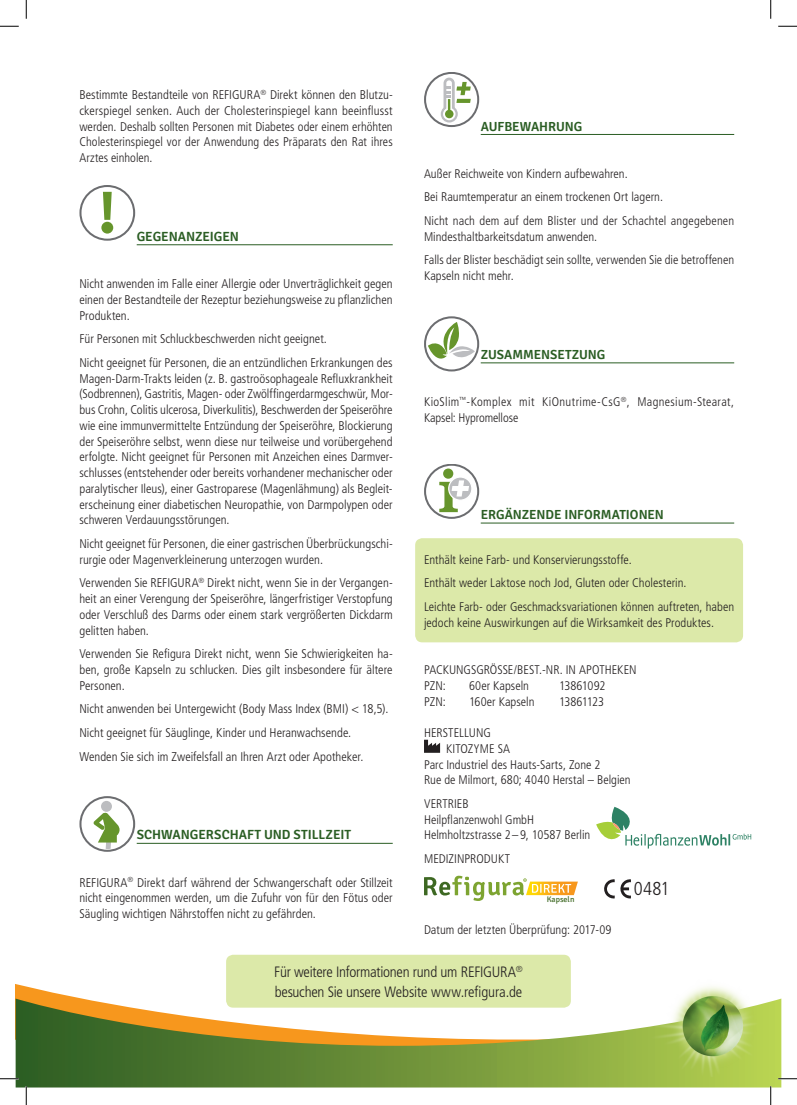
<style>
.page{position:relative;width:797px;height:1105px;background:#fff}
.page>*{position:absolute;margin:0;border:0;box-sizing:border-box;transform-origin:0 0}
.t1{font:300 condensed 18.75px "Frutiger LT Std";color:#231f20}
.t2{font:300 condensed 15px/20.4px "Frutiger LT Std";letter-spacing:-.015em;color:#231f20}
.t3{font:600 13.25px "Signika";color:#2a5d23}
.t4{font:600 13.12px "Signika";letter-spacing:-.005em;color:#2a5d23}
.t5{font:300 condensed 12.62px/15.8px "Frutiger LT Std";color:#231f20;text-align:justify}
.t6{font:300 condensed 12.5px/23.6px "Frutiger LT Std";color:#231f20}
.t7{font:300 condensed 12.5px/15.8px "Frutiger LT Std";letter-spacing:.025em;color:#231f20}
.t8{font:300 condensed 12.5px "Frutiger LT Std";letter-spacing:-.025em;color:#231f20}
.t9{font:300 condensed 12.5px "Frutiger LT Std";letter-spacing:-.05em;color:#231f20}
.t10{font:8.12px "Signika";color:#3d6822}
</style>
<div class="page">
<div style="left:415px;top:538px;width:328px;height:104px;background:#dce9a9;border-radius:7px"></div>
<hr style="left:481px;top:134px;width:253px;height:1px;background:#2a5d23">
<hr style="left:481px;top:363px;width:253px;height:1px;background:#2a5d23">
<hr style="left:481px;top:523px;width:253px;height:1px;background:#2a5d23">
<div style="left:424px;top:72px;width:55px;height:55px;border:2px solid #6c6d70;border-radius:50%"></div>
<svg style="left:441px;top:106px;width:17px;height:17px"></svg>
<svg style="left:443px;top:108px;width:12px;height:12px"></svg>
<div style="left:445px;top:110px;width:8px;height:8px;background:#66952c;border-radius:50%"></div>
<svg style="left:443px;top:78px;width:28px;height:33px"></svg>
<div style="left:424px;top:316px;width:55px;height:55px;border:2px solid #6c6d70;border-radius:50%"></div>
<svg style="left:428px;top:322px;width:47px;height:39px"></svg>
<div style="left:424px;top:464px;width:55px;height:55px;border:2px solid #6c6d70;border-radius:50%"></div>
<svg style="left:449px;top:477px;width:23px;height:23px"></svg>
<div style="left:448px;top:476px;width:24px;height:25px;border:1px solid #fff;border-radius:50%"></div>
<svg style="left:439px;top:468px;width:30px;height:44px"></svg>
<svg style="left:424px;top:740px;width:16px;height:13px"></svg>
<svg style="left:604px;top:879px;width:27px;height:20px"></svg>
<hr style="left:137px;top:244px;width:256px;height:1px;background:#2a5d23">
<hr style="left:137px;top:843px;width:256px;height:1px;background:#2a5d23">
<div style="left:79px;top:185px;width:56px;height:56px;border:2px solid #6c6d70;border-radius:50%"></div>
<div style="left:101px;top:222px;width:12px;height:12px;background:#66952c;border-radius:50%"></div>
<svg style="left:103px;top:192px;width:9px;height:28px"></svg>
<div style="left:79px;top:796px;width:56px;height:56px;border:2px solid #6c6d70;border-radius:50%"></div>
<div style="left:101px;top:801px;width:11px;height:11px;background:#bcbdc0;border-radius:50%"></div>
<svg style="left:93px;top:812px;width:27px;height:37px"></svg>
<svg style="left:424px;top:876px;width:154px;height:25px"></svg>
<svg style="left:596px;top:807px;width:155px;height:41px"></svg>
<svg style="left:16px;top:984px;width:63px;height:14px"></svg>
<svg style="left:16px;top:998px;width:765px;height:89px"></svg>
<img style="left:647px;top:986px;width:120px;height:90px">
<div style="left:226px;top:955px;width:345px;height:53px;background:#dce9a9;border-radius:7px"></div>
<svg style="left:0;top:25px;width:19px;height:2px"></svg>
<svg style="left:778px;top:25px;width:19px;height:2px"></svg>
<svg style="left:0;top:1078px;width:19px;height:1px"></svg>
<svg style="left:778px;top:1078px;width:19px;height:1px"></svg>
<svg style="left:25px;top:0;width:2px;height:19px"></svg>
<svg style="left:25px;top:1086px;width:2px;height:19px"></svg>
<svg style="left:770px;top:0;width:1px;height:19px"></svg>
<svg style="left:770px;top:1086px;width:1px;height:19px"></svg>
<p class="t5" style="left:79px;top:87px;width:315px">Bestimmte Bestandteile von REFIGURA<sup>®</sup> Direkt können den Blutzu&shy;ckerspiegel senken. Auch der Cholesterinspiegel kann beeinflusst werden. Deshalb sollten Personen mit Diabetes oder einem erhöhten Cholesterinspiegel vor der Anwendung des Präparats den Rat ihres Arztes einholen.</p>
<p class="t3" style="left:137px;top:229px;width:104px">GEGENANZEIGEN</p>
<p class="t5" style="left:79px;top:276px;width:315px">Nicht anwenden im Falle einer Allergie oder Unverträglichkeit gegen einen der Bestandteile der Rezeptur beziehungsweise zu pflanzlichen Produkten.</p>
<p class="t5" style="left:79px;top:327px;width:315px;line-height:23.6px">Für Personen mit Schluckbeschwerden nicht geeignet.<br>Nicht geeignet für Personen, die an entzündlichen Erkrankungen des</p>
<p class="t5" style="left:79px;top:371px;width:315px">Magen-Darm-Trakts leiden (z. B. gastroösophageale Refluxkrankheit (Sodbrennen), Gastritis, Magen- oder Zwölffingerdarmgeschwür, Mor&shy;bus Crohn, Colitis ulcerosa, Diverkulitis), Beschwerden der Speiseröhre wie eine immunvermittelte Entzündung der Speiseröhre, Blockierung der Speiseröhre selbst, wenn diese nur teilweise und vorübergehend erfolgte. Nicht geeignet für Personen mit Anzeichen eines Darmver&shy;schlusses (entstehender oder bereits vorhandener mechanischer oder paralytischer Ileus), einer Gastroparese (Magenlähmung) als Begleit&shy;erscheinung einer diabetischen Neuropathie, von Darmpolypen oder schweren Verdauungsstörungen.</p>
<p class="t5" style="left:79px;top:536px;width:315px">Nicht geeignet für Personen, die einer gastrischen Überbrückungschi&shy;rurgie oder Magenverkleinerung unterzogen wurden.</p>
<p class="t5" style="left:79px;top:575px;width:315px">Verwenden Sie REFIGURA<sup>®</sup> Direkt nicht, wenn Sie in der Vergangen&shy;heit an einer Verengung der Speiseröhre, längerfristiger Verstopfung oder Verschluß des Darms oder einem stark vergrößerten Dickdarm gelitten haben.</p>
<p class="t5" style="left:79px;top:646px;width:315px">Verwenden Sie Refigura Direkt nicht, wenn Sie Schwierigkeiten ha&shy;ben, große Kapseln zu schlucken. Dies gilt insbesondere für ältere Personen.</p>
<p class="t5" style="left:79px;top:697px;width:310px;line-height:23.6px;text-align:left">Nicht anwenden bei Untergewicht (Body Mass Index (BMI) &lt; 18,5).<br>Nicht geeignet für Säuglinge, Kinder und Heranwachsende.<br>Wenden Sie sich im Zweifelsfall an Ihren Arzt oder Apotheker.</p>
<p class="t3" style="left:137px;top:827px;width:216px">SCHWANGERSCHAFT UND STILLZEIT</p>
<p class="t5" style="left:79px;top:875px;width:315px">REFIGURA<sup>®</sup> Direkt darf während der Schwangerschaft oder Stillzeit nicht eingenommen werden, um die Zufuhr von für den Fötus oder Säugling wichtigen Nährstoffen nicht zu gefährden.</p>
<p class="t4" style="left:480px;top:119px;width:103px">AUFBEWAHRUNG</p>
<p class="t6" style="left:424px;top:162px;width:312px">Außer Reichweite von Kindern aufbewahren.<br>Bei Raumtemperatur an einem trockenen Ort lagern.<br>Nicht nach dem auf dem Blister und der Schachtel angegebenen</p>
<p class="t6" style="left:424px;top:225px;width:312px">Mindesthaltbarkeitsdatum anwenden.<br>Falls der Blister beschädigt sein sollte, verwenden Sie die betroffenen</p>
<p class="t6" style="left:424px;top:264px;width:91px">Kapseln nicht mehr.</p>
<p class="t4" style="left:480px;top:347px;width:126px">ZUSAMMENSETZUNG</p>
<p class="t7" style="left:424px;top:394px;width:312px">KioSlim<sup>™</sup>-Komplex mit KiOnutrime-CsG<sup>®</sup>, Magnesium-Stearat,<br>Kapsel: Hypromellose</p>
<p class="t4" style="left:480px;top:507px;width:185px">ERGÄNZENDE INFORMATIONEN</p>
<p class="t6" style="left:424px;top:548px;width:312px">Enthält keine Farb- und Konservierungsstoffe.<br>Enthält weder Laktose noch Jod, Gluten oder Cholesterin.<br>Leichte Farb- oder Geschmacksvariationen können auftreten, haben</p>
<p class="t6" style="left:424px;top:611px;width:291px">jedoch keine Auswirkungen auf die Wirksamkeit des Produktes.</p>
<p class="t6" style="left:424px;top:662px;width:214px;line-height:15.8px">PACKUNGSGRÖSSE/BEST.-NR. IN APOTHEKEN<br>PZN:</p>
<p class="t6" style="left:469px;top:674px;width:61px">60er Kapseln</p>
<p class="t8" style="left:559px;top:678px;width:48px">13861092</p>
<p class="t6" style="left:424px;top:690px;width:23px">PZN:</p>
<p class="t6" style="left:469px;top:690px;width:67px">160er Kapseln</p>
<p class="t9" style="left:559px;top:694px;width:47px">13861123</p>
<p class="t6" style="left:424px;top:721px;width:68px">HERSTELLUNG</p>
<p class="t6" style="left:446px;top:737px;width:65px">KITOZYME SA</p>
<p class="t6" style="left:424px;top:753px;width:178px">Parc Industriel des Hauts-Sarts, Zone 2</p>
<p class="t6" style="left:424px;top:768px;width:208px">Rue de Milmort, 680; 4040 Herstal – Belgien</p>
<p class="t6" style="left:424px;top:796px;width:168px;line-height:15.8px">VERTRIEB<br>Heilpflanzenwohl GmbH<br>Helmholtzstrasse 2 –9, 10587 Berlin</p>
<p class="t6" style="left:424px;top:847px;width:88px">MEDIZINPRODUKT</p>
<p class="t10" style="left:546px;top:895px;width:29px">Kapseln</p>
<p class="t6" style="left:424px;top:918px;width:189px">Datum der letzten Überprüfung: 2017-09</p>
<h1 class="t1" style="left:634px;top:877px;width:37px">0481</h1>
<p class="t2" style="left:274px;top:961px;width:250px">Für weitere Informationen rund um REFIGURA<sup>® </sup>besuchen Sie unsere Website www.refigura.de</p>
</div>
